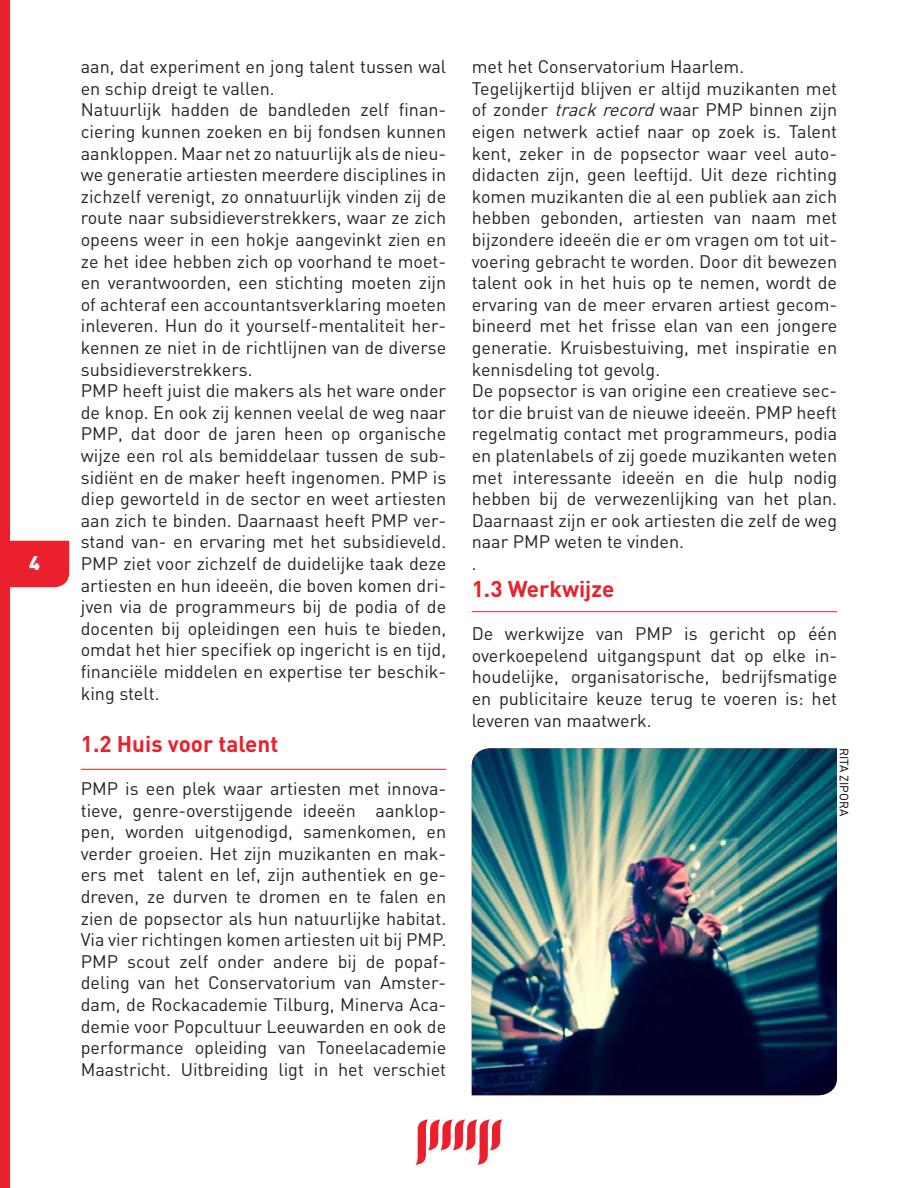
<style>
.page{position:relative;width:918px;height:1188px;background:#fff}
.page>*{position:absolute;margin:0;border:0;box-sizing:border-box;transform-origin:0 0}
.t1{font:700 22.5px "DIN Pro";color:#ea212c}
.t2{font:900 19.5px "DIN Pro";color:#fff}
.t3{font:18px/21.6px "DIN Pro";color:#262323}
.t4{font:12px "DIN Pro";color:#000}
.s1{font-style:italic}
</style>
<div class="page">
<svg style="left:416px;top:1119px;width:86px;height:46px"></svg>
<div style="left:9px;top:541px;width:60px;height:46px;background:#ea212c"></div>
<div style="left:0;top:0;width:9px;height:1188px;background:#ea212c"></div>
<hr style="left:472px;top:611px;width:365px;height:1px;background:#ea212c">
<hr style="left:81px;top:769px;width:365px;height:1px;background:#ea212c">
<img style="left:472px;top:748px;width:365px;height:347px">
<p class="t2" style="left:29px;top:550px;width:12px">4</p>
<p class="t3" style="left:81px;top:55px;width:367px">aan, dat experiment en jong talent tussen wal en schip dreigt te vallen.<br>Natuurlijk hadden de bandleden zelf finan&shy;ciering kunnen zoeken en bij fondsen kunnen aankloppen. Maar net zo natuurlijk als de nieu&shy;we generatie artiesten meerdere disciplines in zichzelf verenigt, zo onnatuurlijk vinden zij de route naar subsidieverstrekkers, waar ze zich opeens weer in een hokje aangevinkt zien en ze het idee hebben zich op voorhand te moet&shy;en verantwoorden, een stichting moeten zijn of achteraf een accountantsverklaring moeten inleveren. Hun do it yourself-mentaliteit her&shy;kennen ze niet in de richtlijnen van de diverse subsidieverstrekkers.<br>PMP heeft juist die makers als het ware onder de knop. En ook zij kennen veelal de weg naar PMP, dat door de jaren heen op organische wijze een rol als bemiddelaar tussen de sub&shy;sidiënt en de maker heeft ingenomen. PMP is diep geworteld in de sector en weet artiesten aan zich te binden. Daarnaast heeft PMP ver&shy;stand van- en ervaring met het subsidieveld.<br>PMP ziet voor zichzelf de duidelijke taak deze artiesten en hun ideeën, die boven komen dri&shy;jven via de programmeurs bij de podia of de docenten bij opleidingen een huis te bieden, omdat het hier specifiek op ingericht is en tijd, financiële middelen en expertise ter beschik&shy;king stelt.</p>
<p class="t1" style="left:81px;top:728px;width:199px">1.2 Huis voor talent</p>
<p class="t3" style="left:81px;top:777px;width:367px;text-align:justify">PMP is een plek waar artiesten met innova&shy;tieve, genre-overstijgende ideeën aanklop&shy;pen, worden uitgenodigd, samenkomen, en verder groeien. Het zijn muzikanten en mak&shy;ers met talent en lef, zijn authentiek en ge&shy;dreven, ze durven te dromen en te falen en zien de popsector als hun natuurlijke habitat.<br>Via vier richtingen komen artiesten uit bij PMP.<br>PMP scout zelf onder andere bij de popaf&shy;deling van het Conservatorium van Amster&shy;dam, de Rockacademie Tilburg, Minerva Aca&shy;demie voor Popcultuur Leeuwarden en ook de performance opleiding van Toneelacademie Maastricht. Uitbreiding ligt in het verschiet</p>
<p class="t3" style="left:472px;top:55px;width:367px">met het Conservatorium Haarlem.<br>Tegelijkertijd blijven er altijd muzikanten met of zonder <span class="s1">trackrecord</span>waar PMP binnen zijn eigen netwerk actief naar op zoek is. Talent kent, zeker in de popsector waar veel auto&shy;didacten zijn, geen leeftijd. Uit deze richting komen muzikanten die al een publiek aan zich hebben gebonden, artiesten van naam met bijzondere ideeën die er om vragen om tot uit&shy;voering gebracht te worden. Door dit bewezen talent ook in het huis op te nemen, wordt de ervaring van de meer ervaren artiest gecom&shy;bineerd met het frisse elan van een jongere generatie. Kruisbestuiving, met inspiratie en kennisdeling tot gevolg.<br>De popsector is van origine een creatieve sec&shy;tor die bruist van de nieuwe ideeën. PMP heeft regelmatig contact met programmeurs, podia en platenlabels of zij goede muzikanten weten met interessante ideeën en die hulp nodig hebben bij de verwezenlijking van het plan.<br>Daarnaast zijn er ook artiesten die zelf de weg naar PMP weten te vinden.<br>.</p>
<p class="t1" style="left:472px;top:574px;width:144px">1.3 Werkwijze</p>
<p class="t3" style="left:472px;top:622px;width:367px;text-align:justify">De werkwijze van PMP is gericht op één overkoepelend uitgangspunt dat op elke in&shy;houdelijke, organisatorische, bedrijfsmatige en publicitaire keuze terug te voeren is: het leveren van maatwerk.</p>
<p class="t4" style="left:852px;top:748px;width:70px;rotate:90deg">RITA ZIPORA</p>
</div>
